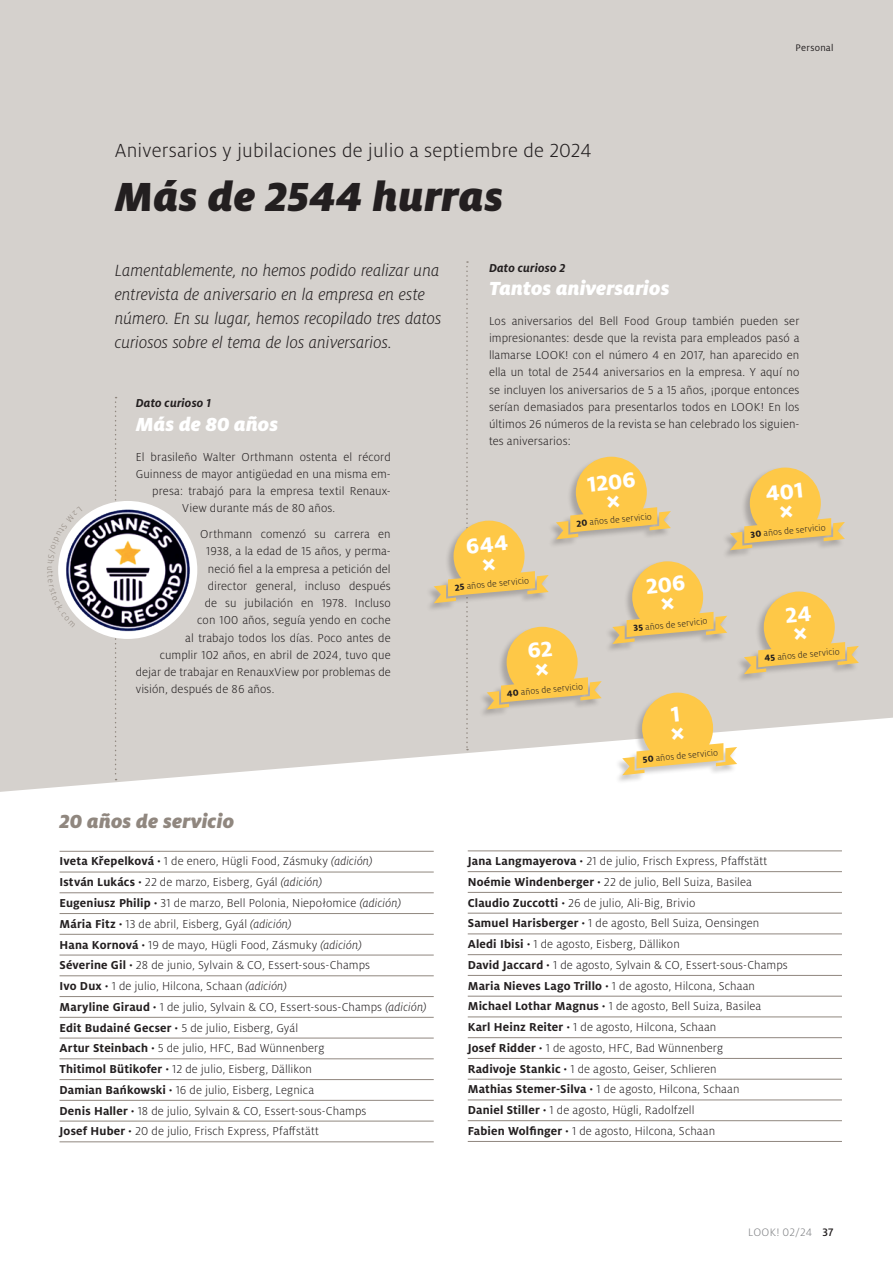
<style>
.page{position:relative;width:893px;height:1263px;background:#fff}
.page>*{position:absolute;margin:0;border:0;box-sizing:border-box;transform-origin:0 0}
.t1{font:italic 900 45px "Milo Pro";letter-spacing:.005em;color:#231f20}
.t2{font:800 23.55px "Milo Pro";color:#fff}
.t3{font:300 21px "Milo Pro";letter-spacing:.01em;color:#231f20}
.t4{font:italic 900 21px "Milo Pro";letter-spacing:.005em;color:#fff}
.t5{font:italic 900 21px "Milo Pro";letter-spacing:.01em;color:#90877f}
.t6{font:italic 300 18px/24px "Milo Pro";letter-spacing:-.005em;color:#231f20}
.t7{font:300 12.75px/20.7px "Milo Pro";letter-spacing:.01em;color:#231f20}
.t8{font:italic 700 12.75px "Milo Pro";letter-spacing:.01em;color:#231f20}
.t9{font:300 12px "Milo Pro";letter-spacing:.005em;color:#808285}
.t10{font:10.5px "Milo Pro";letter-spacing:.02em;color:#231f20}
.t11{font:300 9.75px "Milo Pro";color:#231f20}
.s1{font-weight:800}
.s2{font-weight:700}
.s3{font-style:italic}
.s4{font-weight:500;color:#231f20}
</style>
<div class="page">
<div style="left:0;top:0;width:893px;height:792px;background:#d5d1cd"></div>
<svg style="left:115px;top:397px;width:2px;height:383px"></svg>
<hr style="left:60px;top:851px;width:374px;height:1px;background:#90877f">
<hr style="left:60px;top:872px;width:374px;height:1px;background:#90877f">
<hr style="left:60px;top:892px;width:374px;height:1px;background:#90877f">
<hr style="left:60px;top:913px;width:374px;height:1px;background:#90877f">
<hr style="left:60px;top:934px;width:374px;height:1px;background:#90877f">
<hr style="left:60px;top:955px;width:374px;height:1px;background:#90877f">
<hr style="left:60px;top:975px;width:374px;height:1px;background:#90877f">
<hr style="left:60px;top:996px;width:374px;height:1px;background:#90877f">
<hr style="left:60px;top:1017px;width:374px;height:1px;background:#90877f">
<hr style="left:60px;top:1038px;width:374px;height:1px;background:#90877f">
<hr style="left:60px;top:1058px;width:374px;height:1px;background:#90877f">
<hr style="left:60px;top:1079px;width:374px;height:1px;background:#90877f">
<hr style="left:60px;top:1100px;width:374px;height:1px;background:#90877f">
<hr style="left:60px;top:1121px;width:374px;height:1px;background:#90877f">
<hr style="left:60px;top:1141px;width:374px;height:1px;background:#90877f">
<hr style="left:468px;top:851px;width:374px;height:1px;background:#90877f">
<hr style="left:468px;top:871px;width:374px;height:1px;background:#90877f">
<hr style="left:468px;top:892px;width:374px;height:1px;background:#90877f">
<hr style="left:468px;top:913px;width:374px;height:1px;background:#90877f">
<hr style="left:468px;top:934px;width:374px;height:1px;background:#90877f">
<hr style="left:468px;top:954px;width:374px;height:1px;background:#90877f">
<hr style="left:468px;top:975px;width:374px;height:1px;background:#90877f">
<hr style="left:468px;top:996px;width:374px;height:1px;background:#90877f">
<hr style="left:468px;top:1017px;width:374px;height:1px;background:#90877f">
<hr style="left:468px;top:1037px;width:374px;height:1px;background:#90877f">
<hr style="left:468px;top:1058px;width:374px;height:1px;background:#90877f">
<hr style="left:468px;top:1079px;width:374px;height:1px;background:#90877f">
<hr style="left:468px;top:1100px;width:374px;height:1px;background:#90877f">
<hr style="left:468px;top:1120px;width:374px;height:1px;background:#90877f">
<hr style="left:468px;top:1141px;width:374px;height:1px;background:#90877f">
<img style="left:64px;top:507px;width:127px;height:126px">
<div style="left:58px;top:501px;width:139px;height:138px;border:6px solid #fff;border-radius:50%"></div>
<div style="left:425px;top:520px;width:123px;height:92px;background:#231f20;opacity:.25"></div>
<div style="left:614px;top:692px;width:123px;height:92px;background:#231f20;opacity:.25"></div>
<svg style="left:47px;top:507px;width:35px;height:120px"></svg>
<svg style="left:434px;top:261px;width:425px;height:514px;background:#ddd1b8"></svg>
<h3 class="t3" style="left:115px;top:139px;width:478px">Aniversarios y jubilaciones de julio a septiembre de 2024</h3>
<h1 class="t1" style="left:115px;top:170px;width:390px">Más de 2544 hurras</h1>
<p class="t10" style="left:796px;top:42px;width:39px">Personal</p>
<h3 class="t6" style="left:115px;top:258px;width:328px">Lamentablemente, no hemos podido realizar una entrevista de aniversario en la empresa en este número. En su lugar, hemos recopilado tres datos curiosos sobre el tema de los aniversarios.</h3>
<p class="t8" style="left:136px;top:396px;width:77px">Dato curioso 1</p>
<h3 class="t4" style="left:136px;top:412px;width:144px">Más de 80 años</h3>
<p class="t7" style="left:136px;top:446px;width:256px">El brasileño Walter Orthmann ostenta el récord</p>
<p class="t7" style="left:136px;top:464px;width:256px">Guinness de mayor antigüedad en una misma em-</p>
<p class="t7" style="left:152px;top:481px;width:240px">presa: trabajó para la empresa textil Renaux-</p>
<p class="t7" style="left:182px;top:498px;width:155px">View durante más de 80 años.</p>
<p class="t7" style="left:200px;top:524px;width:192px">Orthmann comenzó su carrera en</p>
<p class="t7" style="left:206px;top:541px;width:186px">1938, a la edad de 15 años, y perma-</p>
<p class="t7" style="left:208px;top:558px;width:184px">neció fiel a la empresa a petición del</p>
<p class="t7" style="left:208px;top:576px;width:185px">director general, incluso después</p>
<p class="t7" style="left:205px;top:593px;width:187px">de su jubilación en 1978. Incluso</p>
<p class="t7" style="left:197px;top:610px;width:195px">con 100 años, seguía yendo en coche</p>
<p class="t7" style="left:185px;top:627px;width:207px">al trabajo todos los días. Poco antes de</p>
<p class="t7" style="left:160px;top:645px;width:232px">cumplir 102 años, en abril de 2024, tuvo que</p>
<p class="t7" style="left:136px;top:662px;width:256px">dejar de trabajar en RenauxView por problemas de</p>
<p class="t7" style="left:136px;top:679px;width:140px">visión, después de 86 años.</p>
<p class="t8" style="left:489px;top:260px;width:78px">Dato curioso 2</p>
<h3 class="t4" style="left:489px;top:276px;width:182px">Tantos aniversarios</h3>
<p class="t7" style="left:489px;top:312px;width:312px;line-height:17.2px;text-align:justify">Los aniversarios del Bell Food Group también pueden ser impresionantes: desde que la revista para empleados pasó a llamarse LOOK! con el número 4 en 2017, han aparecido en ella un total de 2544 aniversarios en la empresa. Y aquí no se incluyen los aniversarios de 5 a 15 años, ¡porque entonces serían demasiados para presentarlos todos en LOOK! En los últimos 26 números de la revista se han celebrado los siguien&shy;tes aniversarios:</p>
<h2 class="t2" style="left:586px;top:471px;width:50px;rotate:-6deg">1206</h2>
<p class="t11" style="left:576px;top:519px;width:77px;rotate:-6deg"><span class="s1">20</span> años de servicio</p>
<p class="t11" style="left:750px;top:529px;width:77px;rotate:-6deg"><span class="s1">30</span> años de servicio</p>
<p class="t11" style="left:454px;top:582px;width:76px;rotate:-6deg"><span class="s1">25</span> años de servicio</p>
<p class="t11" style="left:506px;top:689px;width:78px;rotate:-6deg"><span class="s1">40</span> años de servicio</p>
<p class="t11" style="left:633px;top:623px;width:76px;rotate:-6deg"><span class="s1">35</span> años de servicio</p>
<p class="t11" style="left:764px;top:653px;width:77px;rotate:-6deg"><span class="s1">45</span> años de servicio</p>
<h3 class="t5" style="left:60px;top:809px;width:176px">20 años de servicio</h3>
<p class="t7" style="left:60px;top:851px;width:369px"><span class="s2">Iveta Křepelková ·</span> 1 de enero, Hügli Food, Zásmuky <span class="s3">(adición)<br></span><span class="s2">István Lukács ·</span> 22 de marzo, Eisberg, Gyál <span class="s3">(adición)<br></span><span class="s2">Eugeniusz Philip ·</span> 31 de marzo, Bell Polonia, Niepołomice <span class="s3">(adición)<br></span><span class="s2">Mária Fitz ·</span> 13 de abril, Eisberg, Gyál <span class="s3">(adición)<br></span><span class="s2">Hana Kornová ·</span> 19 de mayo, Hügli Food, Zásmuky <span class="s3">(adición)<br></span><span class="s2">Séverine Gil ·</span> 28 de junio, Sylvain &amp; CO, Essert-sous-Champs<br><span class="s2">Ivo Dux ·</span> 1 de julio, Hilcona, Schaan <span class="s3">(adición)<br></span><span class="s2">Maryline Giraud ·</span> 1 de julio, Sylvain &amp; CO, Essert-sous-Champs <span class="s3">(adición)<br></span><span class="s2">Edit Budainé Gecser ·</span> 5 de julio, Eisberg, Gyál<br><span class="s2">Artur Steinbach ·</span> 5 de julio, HFC, Bad Wünnenberg<br><span class="s2">Thitimol Bütikofer ·</span> 12 de julio, Eisberg, Dällikon<br><span class="s2">Damian Bańkowski ·</span> 16 de julio, Eisberg, Legnica<br><span class="s2">Denis Haller ·</span> 18 de julio, Sylvain &amp; CO, Essert-sous-Champs<br><span class="s2">Josef Huber ·</span> 20 de julio, Frisch Express, Pfaffstätt</p>
<p class="t11" style="left:642px;top:754px;width:77px;rotate:-6deg"><span class="s1">50</span> años de servicio</p>
<p class="t7" style="left:468px;top:851px;width:322px"><span class="s2">Jana Langmayerova ·</span> 21 de julio, Frisch Express, Pfaffstätt <span class="s2">Noémie Windenberger ·</span> 22 de julio, Bell Suiza, Basilea <span class="s2">Claudio Zuccotti ·</span> 26 de julio, Ali-Big, Brivio<br><span class="s2">Samuel Harisberger ·</span> 1 de agosto, Bell Suiza, Oensingen <span class="s2">Aledi Ibisi ·</span> 1 de agosto, Eisberg, Dällikon<br><span class="s2">David Jaccard ·</span> 1 de agosto, Sylvain &amp; CO, Essert-sous-Champs <span class="s2">Maria Nieves Lago Trillo ·</span> 1 de agosto, Hilcona, Schaan <span class="s2">Michael Lothar Magnus ·</span> 1 de agosto, Bell Suiza, Basilea<br><span class="s2">Karl Heinz Reiter ·</span> 1 de agosto, Hilcona, Schaan<br><span class="s2">Josef Ridder ·</span> 1 de agosto, HFC, Bad Wünnenberg<br><span class="s2">Radivoje Stankic ·</span> 1 de agosto, Geiser, Schlieren<br><span class="s2">Mathias Stemer-Silva ·</span> 1 de agosto, Hilcona, Schaan<br><span class="s2">Daniel Stiller ·</span> 1 de agosto, Hügli, Radolfzell<br><span class="s2">Fabien Wolfinger ·</span> 1 de agosto, Hilcona, Schaan</p>
<p class="t9" style="left:748px;top:1226px;width:87px">LOOK! 02/24 <span class="s4">37</span></p>
</div>
